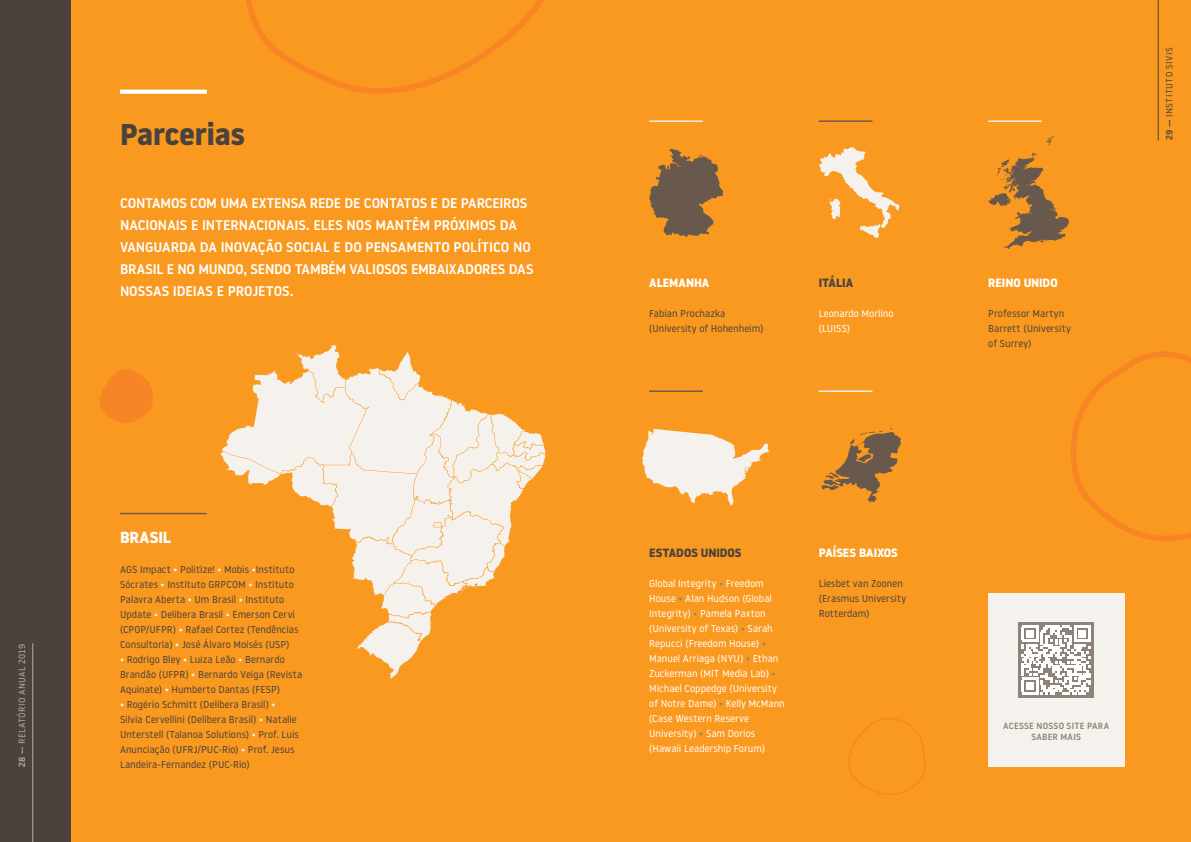
<style>
.page{position:relative;width:1191px;height:842px;background:#fff}
.page>*{position:absolute;margin:0;border:0;box-sizing:border-box;transform-origin:0 0}
.t1{font:700 30px "Noway";color:#4a423d}
.t2{font:700 16px "Noway";letter-spacing:-.005em;color:#fff}
.t3{font:500 14px/22px "Noway";letter-spacing:-.01em;color:#fff}
.t4{font:700 12px "Noway";color:#fff}
.t5{font:700 12px "Noway";color:#4a423d}
.t6{font:10px/15px "Noway";letter-spacing:.005em;color:#4a423d}
.t7{font:10px/15px "Noway";letter-spacing:.005em;color:#fff}
.t8{font:500 9px/11px "Noway";letter-spacing:.03em;color:#8f8279;text-align:center}
.t9{font:9px "Noway";letter-spacing:.04em;color:#b8b0a3}
.t10{font:9px "Noway";letter-spacing:.04em;color:#49423d}
.s1{font-weight:500}
.s2{color:#f5f2ed}
.s3{color:#8f8278}
</style>
<div class="page">
<div style="left:0;top:0;width:595px;height:842px;background:#fa991f"></div>
<div style="left:0;top:0;width:71px;height:842px;background:#49423d"></div>
<hr style="left:32px;top:643px;width:1px;height:199px;background:#b8b0a3">
<svg style="left:120px;top:90px;width:87px;height:4px"></svg>
<hr style="left:120px;top:513px;width:87px;height:1px;background:#69594d">
<svg style="left:245px;top:0;width:299px;height:94px"></svg>
<svg style="left:99px;top:369px;width:54px;height:54px"></svg>
<svg style="left:220px;top:344px;width:326px;height:335px"></svg>
<svg style="left:445px;top:584px;width:33px;height:15px"></svg>
<div style="left:595px;top:0;width:596px;height:842px;background:#fa991f"></div>
<hr style="left:1157px;top:0;width:1px;height:140px;background:#49423d">
<div style="left:988px;top:594px;width:136px;height:173px;background:#f5f2ed"></div>
<div style="left:1018px;top:622px;width:76px;height:76px;background:#8f8279"></div>
<svg style="left:1021px;top:625px;width:47px;height:69px"></svg>
<hr style="left:649px;top:120px;width:54px;height:2px;background:#f5f2ed">
<hr style="left:818px;top:120px;width:54px;height:2px;background:#69594d">
<hr style="left:988px;top:120px;width:54px;height:2px;background:#f5f2ed">
<hr style="left:649px;top:390px;width:54px;height:2px;background:#69594d">
<svg style="left:642px;top:429px;width:127px;height:76px"></svg>
<svg style="left:649px;top:149px;width:74px;height:88px"></svg>
<svg style="left:818px;top:147px;width:81px;height:91px"></svg>
<hr style="left:818px;top:390px;width:54px;height:2px;background:#f5f2ed">
<svg style="left:821px;top:428px;width:80px;height:74px"></svg>
<svg style="left:1046px;top:136px;width:8px;height:10px"></svg>
<svg style="left:988px;top:153px;width:81px;height:96px"></svg>
<svg style="left:848px;top:718px;width:78px;height:77px"></svg>
<svg style="left:1068px;top:351px;width:123px;height:359px"></svg>
<p class="t9" style="left:16px;top:767px;width:125px;rotate:-90deg"><span class="s1">28 —</span> RELATÓRIO ANUAL 2019</p>
<h1 class="t1" style="left:120px;top:117px;width:126px">Parcerias</h1>
<p class="t3" style="left:120px;top:192px;width:415px">CONTAMOS COM UMA EXTENSA REDE DE CONTATOS E DE PARCEIROS NACIONAIS E INTERNACIONAIS. ELES NOS MANTÊM PRÓXIMOS DA VANGUARDA DA INOVAÇÃO SOCIAL E DO PENSAMENTO POLÍTICO NO BRASIL E NO MUNDO, SENDO TAMBÉM VALIOSOS EMBAIXADORES DAS NOSSAS IDEIAS E PROJETOS.</p>
<h2 class="t2" style="left:120px;top:528px;width:53px">BRASIL</h2>
<p class="t6" style="left:120px;top:561px;width:180px">AGS Impact <span class="s2">•</span> Politize! <span class="s2">•</span> Mobis <span class="s2">•</span>Instituto Sócrates <span class="s2">•</span> Instituto GRPCOM <span class="s2">•</span> Instituto Palavra Aberta <span class="s2">•</span> Um Brasil <span class="s2">•</span> Instituto Update <span class="s2">•</span> Delibera Brasil <span class="s2">•</span> Emerson Cervi (CPOP/UFPR) <span class="s2">•</span> Rafael Cortez (Tendências Consultoria) <span class="s2">•</span> José Álvaro Moisés (USP)</p>
<p class="t6" style="left:120px;top:651px;width:184px"><span class="s2">•</span> Rodrigo Bley <span class="s2">•</span> Luiza Leão <span class="s2">•</span> Bernardo<br>Brandão (UFPR) <span class="s2">•</span> Bernardo Veiga (Revista<br>Aquinate) <span class="s2">•</span> Humberto Dantas (FESP)</p>
<p class="t6" style="left:120px;top:696px;width:180px"><span class="s2">•</span> Rogério Schmitt (Delibera Brasil) <span class="s2">• </span>Silvia Cervellini (Delibera Brasil) <span class="s2">•</span> Natalie Unterstell (Talanoa Solutions) <span class="s2">•</span> Prof. Luis Anunciação (UFRJ/PUC-Rio) <span class="s2">•</span> Prof. Jesus Landeira-Fernandez (PUC-Rio)</p>
<p class="t4" style="left:649px;top:276px;width:62px">ALEMANHA</p>
<p class="t6" style="left:649px;top:305px;width:116px">Fabian Prochazka (University of Hohenheim)</p>
<p class="t5" style="left:818px;top:276px;width:36px">ITÁLIA</p>
<p class="t7" style="left:818px;top:305px;width:76px">Leonardo Morlino (LUISS)</p>
<p class="t5" style="left:649px;top:546px;width:94px">ESTADOS UNIDOS</p>
<p class="t7" style="left:649px;top:575px;width:137px">Global Integrity <span class="s3">•</span> Freedom<br>House <span class="s3">•</span> Alan Hudson (Global<br>Integrity) <span class="s3">•</span> Pamela Paxton (University of Texas) <span class="s3">•</span> Sarah<br>Repucci (Freedom House) <span class="s3">•<br></span>Manuel Arriaga (NYU) <span class="s3">•</span> Ethan<br>Zuckerman (MIT Media Lab) <span class="s3">•<br></span>Michael Coppedge (University of Notre Dame) <span class="s3">•</span> Kelly McMann (Case Western Reserve<br>University) <span class="s3">•</span> Sam Dorios (Hawaii Leadership Forum)</p>
<p class="t4" style="left:818px;top:546px;width:81px">PAÍSES BAIXOS</p>
<p class="t6" style="left:818px;top:575px;width:89px">Liesbet van Zoonen (Erasmus University<br>Rotterdam)</p>
<p class="t4" style="left:988px;top:276px;width:71px">REINO UNIDO</p>
<p class="t6" style="left:988px;top:305px;width:84px">Professor Martyn<br>Barrett (University of Surrey)</p>
<p class="t10" style="left:1163px;top:140px;width:94px;rotate:-90deg"><span class="s1">29 —</span> INSTITUTO SIVIS</p>
<p class="t8" style="left:1003px;top:720px;width:107px">ACESSE NOSSO SITE PARA<br>SABER MAIS</p>
</div>
